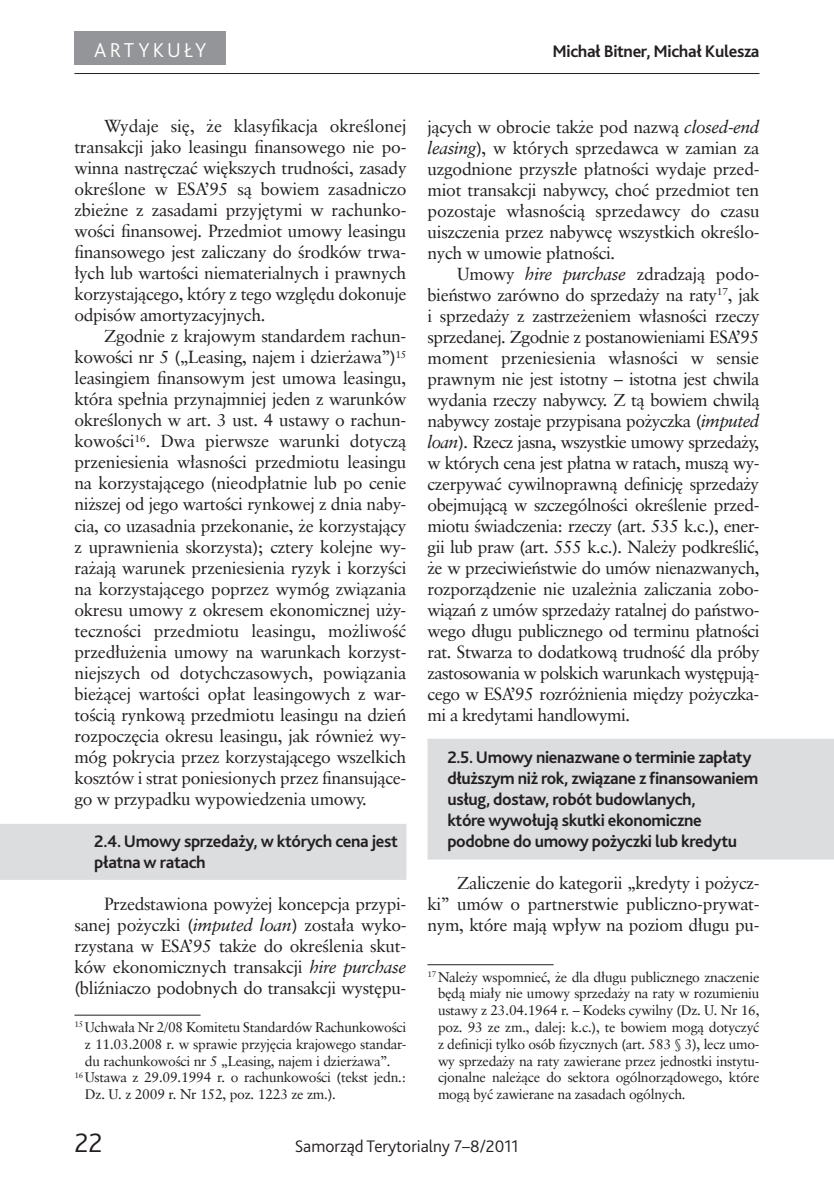
<style>
.page{position:relative;width:834px;height:1191px;background:#fff}
.page>*{position:absolute;margin:0;border:0;box-sizing:border-box;transform-origin:0 0}
.t1{font:300 28px "Bliss 2";color:#231f20}
.t2{font:300 21px "Bliss 2";letter-spacing:.15em;color:#fff}
.t3{font:17.5px/21px "Class Garmnd EU";letter-spacing:-.02em;color:#231f20;text-align:justify}
.t4{font:700 17.5px/21px "Bliss 2";letter-spacing:-.02em;color:#231f20}
.t5{font:300 17.5px "Bliss 2";color:#231f20}
.t6{font:14px/16.8px "Class Garmnd EU";letter-spacing:-.02em;color:#231f20;text-align:justify}
.s1{font-style:italic}
</style>
<div class="page">
<div style="left:74px;top:31px;width:152px;height:34px;background:#939598"></div>
<hr style="left:74px;top:73px;width:685px;height:1px;background:#231f20">
<div style="left:0;top:824px;width:406px;height:56px;background:#dcdddf"></div>
<hr style="left:74px;top:1014px;width:126px;height:1px;background:#231f20">
<div style="left:427px;top:738px;width:406px;height:121px;background:#dcdddf"></div>
<hr style="left:427px;top:964px;width:126px;height:1px;background:#231f20">
<p class="t2" style="left:94px;top:37px;width:113px">Art ykuły</p>
<p class="t4" style="left:552px;top:41px;width:208px">Michał Bitner, Michał Kulesza</p>
<p class="t3" style="left:74px;top:116px;width:333px;text-indent:30px">Wydaje się, że klasyfikacja określonej transakcji jako leasingu finansowego nie po&shy;winna nastręczać większych trudności, zasady określone w ESA’95 są bowiem zasadniczo zbieżne z zasadami przyjętymi w rachunko&shy;wości finansowej. Przedmiot umowy leasingu finansowego jest zaliczany do środków trwa&shy;łych lub wartości niematerialnych i prawnych korzystającego, który z tego względu dokonuje odpisów amortyzacyjnych.</p>
<p class="t3" style="left:74px;top:326px;width:333px;text-indent:30px">Zgodnie z krajowym standardem rachun&shy;kowości nr 5 („Leasing, najem i dzierżawa”)<sup>15 </sup>leasingiem finansowym jest umowa leasingu, która spełnia przynajmniej jeden z warunków określonych w art. 3 ust. 4 ustawy o rachun&shy;kowości<sup>16</sup>. Dwa pierwsze warunki dotyczą przeniesienia własności przedmiotu leasingu na korzystającego (nieodpłatnie lub po cenie niższej od jego wartości rynkowej z dnia naby&shy;cia, co uzasadnia przekonanie, że korzystający z uprawnienia skorzysta); cztery kolejne wy&shy;rażają warunek przeniesienia ryzyk i korzyści na korzystającego poprzez wymóg związania okresu umowy z okresem ekonomicznej uży&shy;teczności przedmiotu leasingu, możliwość przedłużenia umowy na warunkach korzyst&shy;niejszych od dotychczasowych, powiązania bieżącej wartości opłat leasingowych z war&shy;tością rynkową przedmiotu leasingu na dzień rozpoczęcia okresu leasingu, jak również wy&shy;móg pokrycia przez korzystającego wszelkich kosztów i strat poniesionych przez finansujące&shy;go w przypadku wypowiedzenia umowy.</p>
<p class="t4" style="left:94px;top:830px;width:305px">2.4. Umowy sprzedaży, w których cena jest płatna w ratach</p>
<p class="t3" style="left:74px;top:893px;width:334px;text-indent:30px">Przedstawiona powyżej koncepcja przypi&shy;sanej pożyczki (<span class="s1">imputed loan</span>) została wyko&shy;rzystana w ESA’95 także do określenia skut&shy;ków ekonomicznych transakcji <span class="s1">hire purchase </span>(bliźniaczo podobnych do transakcji występu-</p>
<p class="t6" style="left:74px;top:1018px;width:333px"><sup>15</sup> Uchwała Nr 2/08 Komitetu Standardów Rachunkowości</p>
<p class="t6" style="left:85px;top:1035px;width:323px">z 11.03.2008 r. w sprawie przyjęcia krajowego standar-</p>
<p class="t6" style="left:85px;top:1052px;width:307px">du rachunkowości nr 5 „Leasing, najem i dzierżawa”.</p>
<p class="t6" style="left:74px;top:1069px;width:333px"><sup>16</sup> Ustawa z 29.09.1994 r. o rachunkowości (tekst jedn.:</p>
<p class="t6" style="left:85px;top:1086px;width:252px">Dz. U. z 2009 r. Nr 152, poz. 1223 ze zm.).</p>
<p class="t3" style="left:427px;top:116px;width:333px">jących w obrocie także pod nazwą <span class="s1">closed-end leasing</span>), w których sprzedawca w zamian za uzgodnione przyszłe płatności wydaje przed&shy;miot transakcji nabywcy, choć przedmiot ten pozostaje własnością sprzedawcy do czasu uiszczenia przez nabywcę wszystkich określo&shy;nych w umowie płatności.</p>
<p class="t3" style="left:427px;top:263px;width:333px;text-indent:30px">Umowy <span class="s1">hire purchase</span> zdradzają podo&shy;bieństwo zarówno do sprzedaży na raty<sup>17</sup>, jak i sprzedaży z zastrzeżeniem własności rzeczy sprzedanej. Zgodnie z postanowieniami ESA’95 moment przeniesienia własności w sensie prawnym nie jest istotny – istotna jest chwila wydania rzeczy nabywcy. Z tą bowiem chwilą nabywcy zostaje przypisana pożyczka (<span class="s1">imputed loan</span>). Rzecz jasna, wszystkie umowy sprzedaży, w których cena jest płatna w ratach, muszą wy&shy;czerpywać cywilnoprawną definicję sprzedaży obejmującą w szczególności określenie przed&shy;miotu świadczenia: rzeczy (art. 535 k.c.), ener&shy;gii lub praw (art. 555 k.c.). Należy podkreślić, że w przeciwieństwie do umów nienazwanych, rozporządzenie nie uzależnia zaliczania zobo&shy;wiązań z umów sprzedaży ratalnej do państwo&shy;wego długu publicznego od terminu płatności rat. Stwarza to dodatkową trudność dla próby zastosowania w polskich warunkach występują&shy;cego w ESA’95 rozróżnienia między pożyczka&shy;mi a kredytami handlowymi.</p>
<p class="t4" style="left:447px;top:746px;width:312px">2.5. Umowy nienazwane o terminie zapłaty dłuższym niż rok, związane z finansowaniem usług, dostaw, robót budowlanych,<br>które wywołują skutki ekonomiczne podobne do umowy pożyczki lub kredytu</p>
<p class="t3" style="left:427px;top:872px;width:333px;text-indent:30px">Zaliczenie do kategorii „kredyty i pożycz&shy;ki” umów o partnerstwie publiczno-prywat&shy;nym, które mają wpływ na poziom długu pu-</p>
<p class="t6" style="left:438px;top:968px;width:323px;text-indent:-10px"><sup>17</sup> Należy wspomnieć, że dla długu publicznego znaczenie będą miały nie umowy sprzedaży na raty w rozumieniu ustawy z 23.04.1964 r. – Kodeks cywilny (Dz. U. Nr 16, poz. 93 ze zm., dalej: k.c.), te bowiem mogą dotyczyć z definicji tylko osób fizycznych (art. 583 § 3), lecz umo&shy;wy sprzedaży na raty zawierane przez jednostki instytu&shy;cjonalne należące do sektora ogólnorządowego, które mogą być zawierane na zasadach ogólnych.</p>
<h1 class="t1" style="left:74px;top:1125px;width:30px">22</h1>
<p class="t5" style="left:295px;top:1135px;width:225px">Samorząd Terytorialny 7–8/2011</p>
</div>
